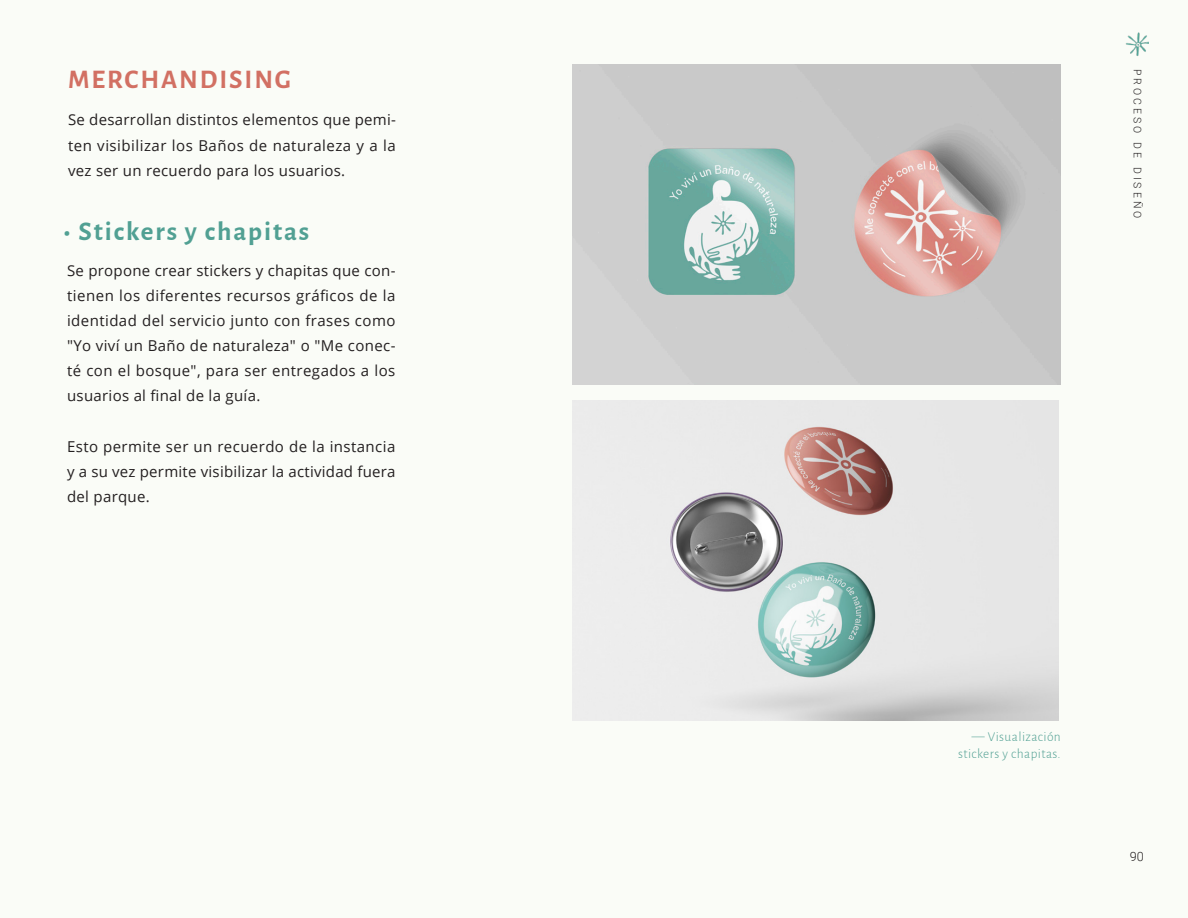
<style>
.page{position:relative;width:1188px;height:918px;background:#fff}
.page>*{position:absolute;margin:0;border:0;box-sizing:border-box;transform-origin:0 0}
.t1{font:700 27px "Alegreya Sans";letter-spacing:.07em;color:#51a093}
.t2{font:700 27px "Alegreya Sans";letter-spacing:.07em;color:#d27063}
.t3{font:15px/25px "Open Sans";letter-spacing:.02em;color:#231f20;text-align:justify}
.cita_rosa_izqiu{font:300 13.5px "Alegreya Sans";letter-spacing:.03em;color:#51a093}
.t4{font:300 12.75px "Roboto";color:#231f20}
.t5{font:300 10.5px "Roboto";letter-spacing:.29em;color:#231f20}
</style>
<div class="page">
<img style="left:1125px;top:32px;width:24px;height:25px">
<img style="left:573px;top:65px;width:251px;height:320px">
<img style="left:573px;top:400px;width:486px;height:320px">
<img style="left:824px;top:65px;width:236px;height:320px">
<p class="t2" style="left:68px;top:59px;width:224px">MERCHANDISING</p>
<p class="t3" style="left:68px;top:107px;width:329px">Se desarrollan distintos elementos que pemi&shy;ten visibilizar los Baños de naturaleza y a la vez ser un recuerdo para los usuarios.</p>
<p class="t1" style="left:63px;top:211px;width:247px">∙ Stickers y chapitas</p>
<p class="t3" style="left:67px;top:258px;width:330px">Se propone crear stickers y chapitas que con&shy;tienen los diferentes recursos gráficos de la identidad del servicio junto con frases como "Yo viví un Baño de naturaleza" o "Me conec&shy;té con el bosque", para ser entregados a los usuarios al final de la guía.</p>
<p class="t3" style="left:67px;top:433px;width:330px">Esto permite ser un recuerdo de la instancia y a su vez permite visibilizar la actividad fuera del parque.</p>
<p class="t5" style="left:1145px;top:69px;width:151px;rotate:90deg">PROCESO DE DISEÑO</p>
<p class="cita_rosa_izqiu" style="left:972px;top:728px;width:90px">— Visualización</p>
<p class="cita_rosa_izqiu" style="left:958px;top:745px;width:104px">stickers y chapitas.</p>
<p class="t4" style="left:1130px;top:847px;width:16px">90</p>
</div>
